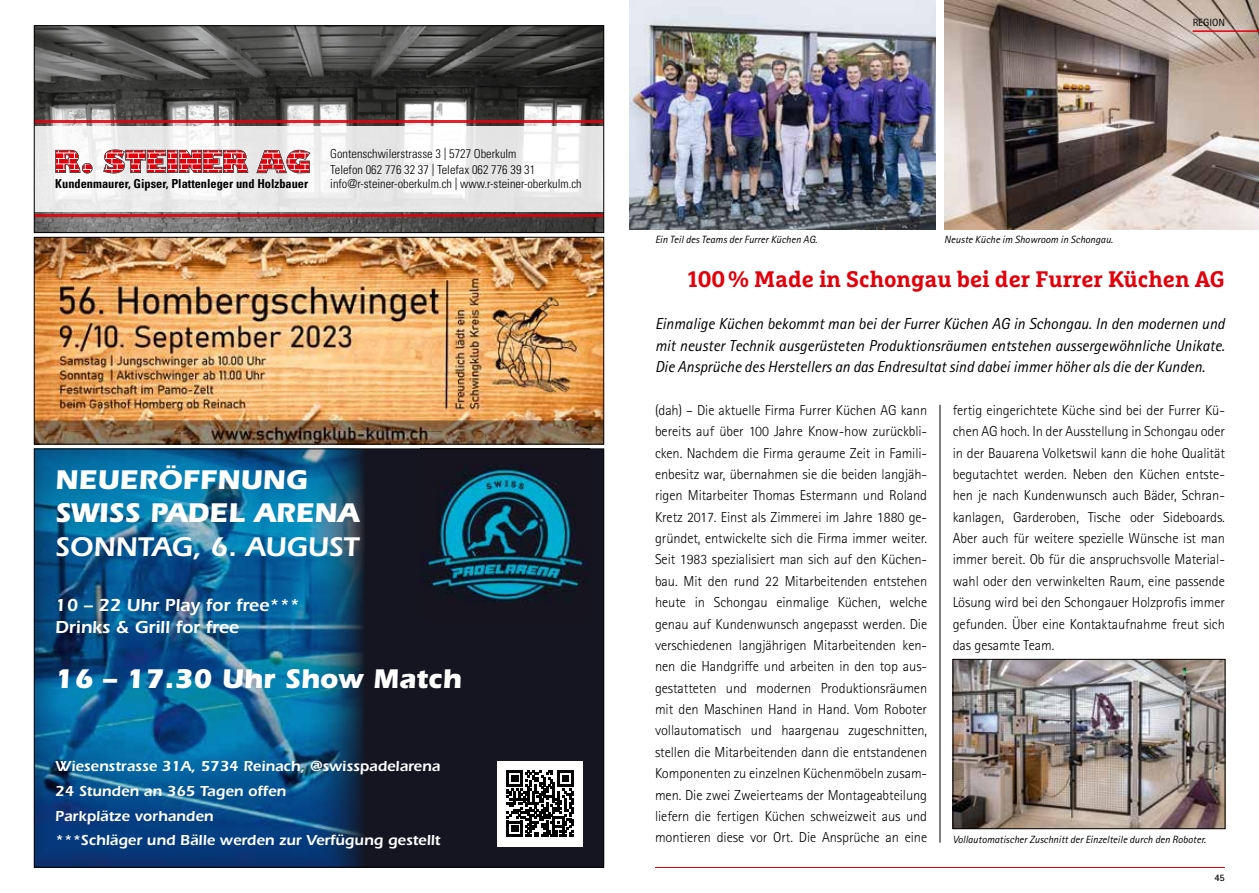
<style>
.page{position:relative;width:1259px;height:893px;background:#fff}
.page>*{position:absolute;margin:0;border:0;box-sizing:border-box;transform-origin:0 0}
.t1{font:700 28.05px/33.6px "ITC Eras Std";color:#fff}
.t2{font:600 28.05px "ITC Eras Std";color:#fff}
.t3{font:700 22.5px "Marselis Slab Pro";color:#e3000b}
.t4{font:600 18px/21.6px "ITC Eras Std";color:#fff}
.t5{font:italic 15.9px/21.3px "Rotis Sans Serif Std";color:#000;text-align:justify}
.t6{font:600 15px/24.8px "ITC Eras Std";color:#fff}
.t7{font:300 14.4px/21.3px "Rotis Sans Serif Std";letter-spacing:-.005em;color:#000;text-align:justify}
.t8{font:300 condensed 12.3px/15.3px "Univers LT Std";color:#000}
.t9{font:700 condensed 12.3px "Univers LT Std";color:#000}
.t10{font:italic 10.5px "Rotis Sans Serif Std";color:#000}
.t11{font:10.5px "Rotis Sans Serif Std";color:#000}
.t12{font:700 9.9px "Rotis Sans Serif Std";color:#000}
</style>
<div class="page">
<div style="left:34px;top:449px;width:570px;height:418px;background:#141520"></div>
<img style="left:36px;top:451px;width:328px;height:414px">
<div style="left:497px;top:761px;width:86px;height:85px;background:#fff"></div>
<svg style="left:507px;top:770px;width:66px;height:67px"></svg>
<img style="left:420px;top:465px;width:166px;height:138px">
<img style="left:36px;top:239px;width:566px;height:203px">
<div style="left:34px;top:237px;width:570px;height:207px;border:1px solid #000"></div>
<img style="left:944px;top:0;width:315px;height:230px">
<img style="left:629px;top:0;width:306px;height:230px">
<hr style="left:939px;top:405px;width:1px;height:438px;background:#000">
<img style="left:954px;top:661px;width:269px;height:166px">
<div style="left:952px;top:659px;width:273px;height:170px;border:1px solid #000"></div>
<hr style="left:1192px;top:30px;width:67px;height:2px;background:#e3000b">
<hr style="left:655px;top:867px;width:570px;height:1px;background:#e3000b">
<img style="left:36px;top:28px;width:566px;height:203px">
<svg style="left:36px;top:126px;width:566px;height:86px;fill:#ebebeb"></svg>
<hr style="left:34px;top:214px;width:570px;height:3px;background:#e3000b">
<hr style="left:34px;top:121px;width:570px;height:2px;background:#e3000b">
<svg style="left:55px;top:150px;width:193px;height:24px;background:#d27176"></svg>
<svg style="left:256px;top:148px;width:54px;height:25px"></svg>
<div style="left:34px;top:26px;width:570px;height:207px;border:1px solid #000"></div>
<p class="t8" style="left:330px;top:146px;width:206px">Gontenschwilerstrasse 3 | 5727 Oberkulm<br>Telefon 062 776 32 37 | Telefax 062 776 39 31</p>
<p class="t9" style="left:55px;top:176px;width:254px">Kundenmaurer, Gipser, Plattenleger und Holzbauer</p>
<p class="t8" style="left:330px;top:176px;width:253px">info@r-steiner-oberkulm.ch | www.r-steiner-oberkulm.ch</p>
<h1 class="t1" style="left:55px;top:462px;width:305px">NEUERÖFFNUNG<br>SWISS PADEL ARENA</h1>
<h1 class="t2" style="left:55px;top:530px;width:305px">SONNTAG, 6. AUGUST</h1>
<p class="t4" style="left:55px;top:594px;width:246px">10 – 22 Uhr Play for free***<br>Drinks &amp; Grill for free</p>
<h1 class="t1" style="left:55px;top:662px;width:408px">16 – 17.30 Uhr Show Match</h1>
<p class="t6" style="left:55px;top:754px;width:387px">Wiesenstrasse 31A, 5734 Reinach, @swisspadelarena 24 Stunden an 365 Tagen offen<br>Parkplätze vorhanden<br>***Schläger und Bälle werden zur Verfügung gestellt</p>
<p class="t11" style="left:1192px;top:16px;width:34px">REGION</p>
<p class="t10" style="left:655px;top:234px;width:164px">Ein Teil des Teams der Furrer Küchen AG.</p>
<p class="t10" style="left:944px;top:234px;width:170px">Neuste Küche im Showroom in Schongau.</p>
<h2 class="t3" style="left:688px;top:265px;width:538px">100% Made in Schongau bei der Furrer Küchen AG</h2>
<p class="t5" style="left:655px;top:313px;width:571px">Einmalige Küchen bekommt man bei der Furrer Küchen AG in Schongau. In den modernen und mit neuster Technik ausgerüsteten Produktionsräumen entstehen aussergewöhnliche Unikate.<br>Die Ansprüche des Herstellers an das Endresultat sind dabei immer höher als die der Kunden.</p>
<p class="t7" style="left:655px;top:400px;width:274px">(dah) – Die aktuelle Firma Furrer Küchen AG kann bereits auf über 100 Jahre Know-how zurückbli&shy;cken. Nachdem die Firma geraume Zeit in Famili&shy;enbesitz war, übernahmen sie die beiden langjäh&shy;rigen Mitarbeiter Thomas Estermann und Roland Kretz 2017. Einst als Zimmerei im Jahre 1880 ge&shy;gründet, entwickelte sich die Firma immer weiter.<br>Seit 1983 spezialisiert man sich auf den Küchen&shy;bau. Mit den rund 22 Mitarbeitenden entstehen heute in Schongau einmalige Küchen, welche genau auf Kundenwunsch angepasst werden. Die verschiedenen langjährigen Mitarbeitenden ken&shy;nen die Handgriffe und arbeiten in den top aus&shy;gestatteten und modernen Produktionsräumen mit den Maschinen Hand in Hand. Vom Roboter vollautomatisch und haargenau zugeschnitten, stellen die Mitarbeitenden dann die entstandenen Komponenten zu einzelnen Küchenmöbeln zusam&shy;men. Die zwei Zweierteams der Montageabteilung liefern die fertigen Küchen schweizweit aus und montieren diese vor Ort. Die Ansprüche an eine</p>
<p class="t7" style="left:952px;top:399px;width:274px">fertig eingerichtete Küche sind bei der Furrer Kü&shy;chen AG hoch. In der Ausstellung in Schongau oder in der Bauarena Volketswil kann die hohe Qualität begutachtet werden. Neben den Küchen entste&shy;hen je nach Kundenwunsch auch Bäder, Schran&shy;kanlagen, Garderoben, Tische oder Sideboards.<br>Aber auch für weitere spezielle Wünsche ist man immer bereit. Ob für die anspruchsvolle Material&shy;wahl oder den verwinkelten Raum, eine passende Lösung wird bei den Schongauer Holzprofis immer gefunden. Über eine Kontaktaufnahme freut sich das gesamte Team.</p>
<p class="t10" style="left:952px;top:833px;width:255px">Vollautomatischer Zuschnitt der Einzelteile durch den Roboter.</p>
<p class="t12" style="left:1214px;top:871px;width:12px">45</p>
</div>
